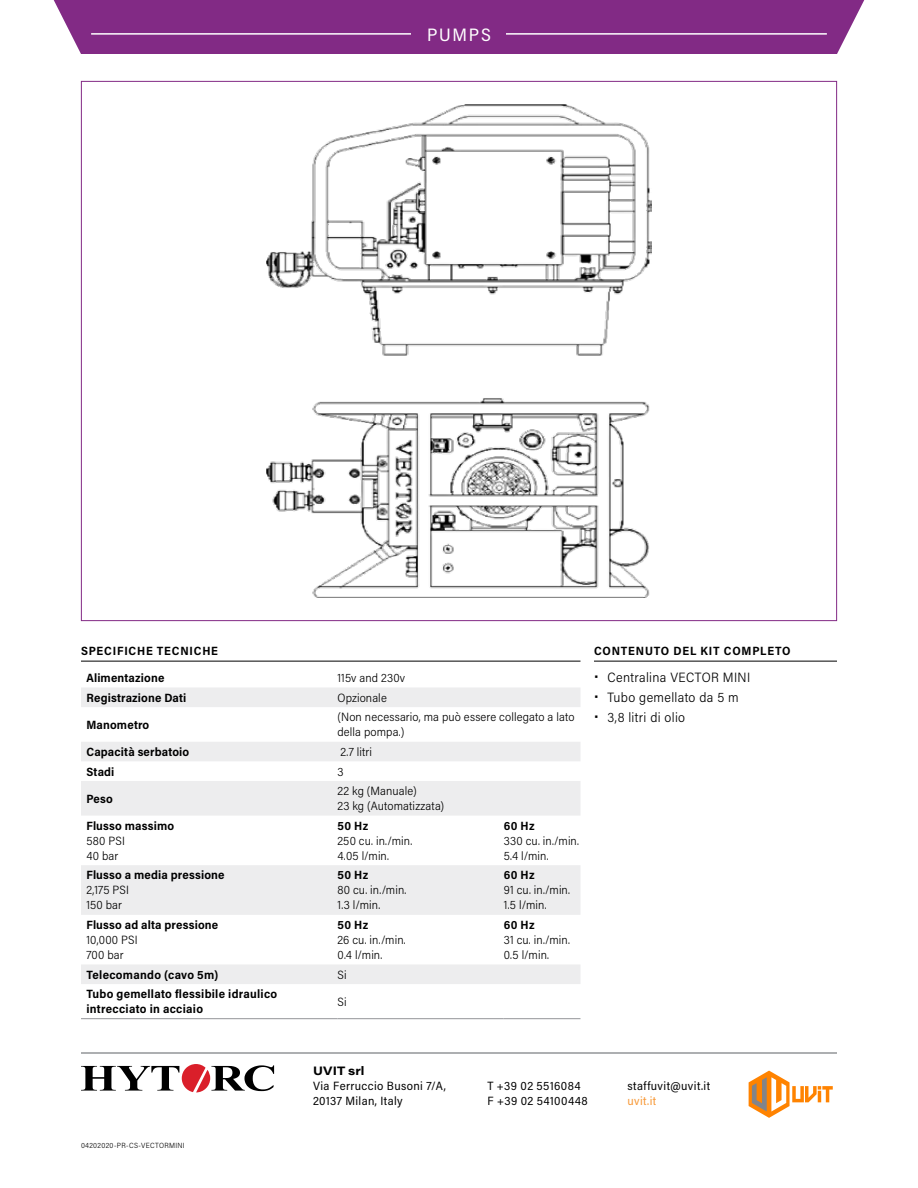
<style>
.page{position:relative;width:918px;height:1188px;background:#fff}
.page>*{position:absolute;margin:0;border:0;box-sizing:border-box;transform-origin:0 0}
.t1{font:18px "Acumin Pro Semi Cond";letter-spacing:.1em;color:#fff}
.t2{font:300 13.5px "Acumin Pro Semi Cond";letter-spacing:.025em;color:#000}
.t3{font:300 12px/15px "Acumin Pro Semi Cond";letter-spacing:.01em;color:#000}
.t4{font:700 12px/15px "Acumin Pro Semi Cond";letter-spacing:.02em;color:#000}
.t5{font:12px/15px "Acumin Pro Semi Cond";letter-spacing:.035em;color:#000}
.t6{font:700 12px "Acumin Pro Semi Cond";letter-spacing:.065em;color:#000}
.t7{font:700 12px "Acumin Pro Wide";letter-spacing:.01em;color:#000}
.t8{font:12px "Acumin Pro Semi Cond";letter-spacing:.035em;color:#f79836}
.t9{font:300 7.5px "Acumin Pro Semi Cond";letter-spacing:.045em;color:#000}
.s1{font-size:15px}
</style>
<div class="page">
<hr style="left:81px;top:1052px;width:756px;height:2px;background:#939598">
<div style="left:53px;top:0;width:812px;height:54px;background:#822a85"></div>
<hr style="left:91px;top:33px;width:736px;height:2px;background:#fff">
<div style="left:412px;top:27px;width:94px;height:13px;background:#822a85"></div>
<hr style="left:594px;top:661px;width:243px;height:1px;background:#000">
<img style="left:266px;top:105px;width:386px;height:492px">
<svg style="left:81px;top:688px;width:499px;height:296px"></svg>
<hr style="left:81px;top:1018px;width:257px;height:1px;background:#939598">
<hr style="left:338px;top:1018px;width:166px;height:1px;background:#939598">
<hr style="left:504px;top:1018px;width:77px;height:1px;background:#939598">
<hr style="left:81px;top:661px;width:499px;height:1px;background:#000">
<svg style="left:81px;top:1064px;width:193px;height:28px"></svg>
<svg style="left:749px;top:1071px;width:84px;height:47px"></svg>
<h1 class="t1" style="left:427px;top:22px;width:65px">PUMPS</h1>
<p class="t6" style="left:81px;top:643px;width:139px">SPECIFICHE TECNICHE</p>
<p class="t4" style="left:86px;top:670px;width:80px">Alimentazione</p>
<p class="t3" style="left:338px;top:670px;width:69px">115v and 230v</p>
<p class="t4" style="left:86px;top:689px;width:102px">Registrazione Dati</p>
<p class="t3" style="left:338px;top:690px;width:51px">Opzionale</p>
<p class="t4" style="left:86px;top:717px;width:64px">Manometro</p>
<p class="t3" style="left:338px;top:709px;width:239px">(Non necessario, ma può essere collegato a lato della pompa.)</p>
<p class="t4" style="left:86px;top:744px;width:104px">Capacità serbatoio</p>
<p class="t3" style="left:340px;top:744px;width:33px">2.7 litri</p>
<p class="t4" style="left:86px;top:763px;width:30px">Stadi</p>
<p class="t3" style="left:338px;top:763px;width:8px">3</p>
<p class="t4" style="left:86px;top:790px;width:28px">Peso</p>
<p class="t3" style="left:338px;top:783px;width:108px">22 kg (Manuale)<br>23 kg (Automatizzata)</p>
<p class="t4" style="left:86px;top:818px;width:89px">Flusso massimo</p>
<p class="t3" style="left:86px;top:833px;width:40px">580 PSI<br>40 bar</p>
<p class="t4" style="left:338px;top:818px;width:32px">50 Hz</p>
<p class="t3" style="left:338px;top:833px;width:76px">250 cu. in./min.<br>4.05 l/min.</p>
<p class="t4" style="left:504px;top:818px;width:32px">60 Hz</p>
<p class="t3" style="left:504px;top:833px;width:77px">330 cu. in./min.<br>5.4 l/min.</p>
<p class="t4" style="left:86px;top:867px;width:140px">Flusso a media pressione</p>
<p class="t3" style="left:86px;top:882px;width:44px">2,175 PSI<br>150 bar</p>
<p class="t4" style="left:338px;top:867px;width:32px">50 Hz</p>
<p class="t3" style="left:338px;top:882px;width:70px">80 cu. in./min.<br>1.3 l/min.</p>
<p class="t4" style="left:504px;top:867px;width:32px">60 Hz</p>
<p class="t3" style="left:504px;top:882px;width:68px">91 cu. in./min.<br>1.5 l/min.</p>
<p class="t4" style="left:86px;top:917px;width:133px">Flusso ad alta pressione</p>
<p class="t3" style="left:86px;top:932px;width:53px">10,000 PSI<br>700 bar</p>
<p class="t4" style="left:338px;top:917px;width:32px">50 Hz</p>
<p class="t3" style="left:338px;top:932px;width:70px">26 cu. in./min.<br>0.4 l/min.</p>
<p class="t4" style="left:504px;top:917px;width:32px">60 Hz</p>
<p class="t3" style="left:504px;top:932px;width:68px">31 cu. in./min.<br>0.5 l/min.</p>
<p class="t4" style="left:86px;top:966px;width:133px">Telecomando (cavo 5m)</p>
<p class="t3" style="left:338px;top:967px;width:11px">Si</p>
<p class="t4" style="left:86px;top:986px;width:192px">Tubo gemellato flessibile idraulico intrecciato in acciaio</p>
<p class="t3" style="left:338px;top:994px;width:11px">Si</p>
<p class="t6" style="left:594px;top:643px;width:198px">CONTENUTO DEL KIT COMPLETO</p>
<p class="t2" style="left:594px;top:668px;width:158px"><span class="s1">•</span> Centralina VECTOR MINI</p>
<p class="t2" style="left:594px;top:688px;width:146px"><span class="s1">•</span> Tubo gemellato da 5 m</p>
<p class="t2" style="left:594px;top:708px;width:93px"><span class="s1">•</span> 3,8 litri di olio</p>
<p class="t9" style="left:81px;top:1140px;width:105px">04202020-PR-CS-VECTORMINI</p>
<p class="t7" style="left:313px;top:1062px;width:53px">UVIT srl</p>
<p class="t5" style="left:313px;top:1078px;width:134px">Via Ferruccio Busoni 7/A,<br>20137 Milan, Italy</p>
<p class="t5" style="left:487px;top:1078px;width:102px">T +39 02 5516084<br>F +39 02 54100448</p>
<p class="t5" style="left:627px;top:1078px;width:84px">staffuvit@uvit.it</p>
<p class="t8" style="left:627px;top:1093px;width:30px">uvit.it</p>
</div>
